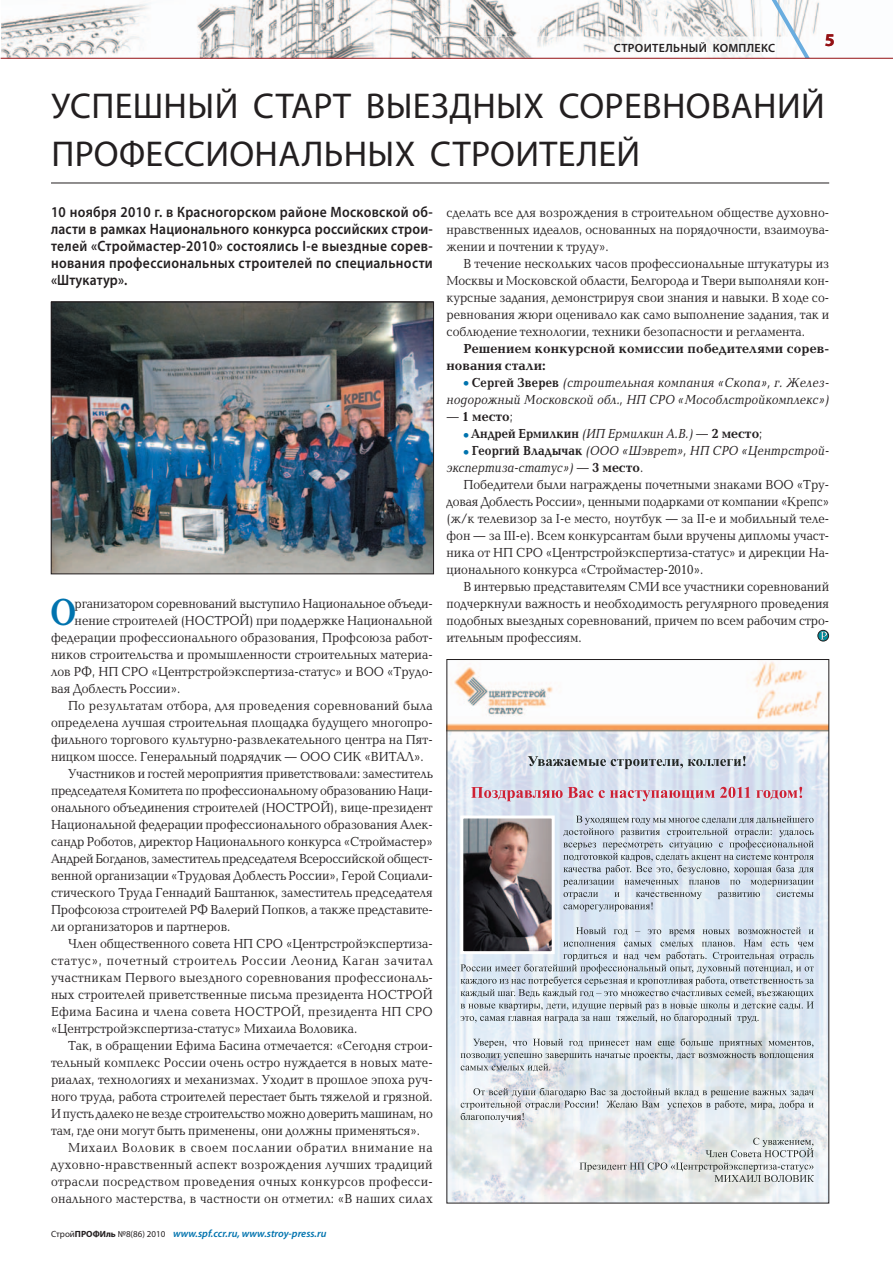
<style>
.page{position:relative;width:893px;height:1263px;background:#fff}
.page>*{position:absolute;margin:0;border:0;box-sizing:border-box;transform-origin:0 0}
.t1{font:700 38.85px "Baltica C";color:#0073ae;scale:.8 1}
.t2{font:36px/47.8px "Myriad Pro";letter-spacing:.01em;color:#231f20}
.t3{font:700 18px "Myriad Pro";color:#941114}
.t4{font:600 15px/17px "Myriad Pro";letter-spacing:.025em;color:#231f20;text-align:justify;scale:.91 1}
.t5{font:13.5px/17px "Baltica C";color:#231f20;text-align:justify;scale:.9 1}
.t6{font:13.5px "Baltica C";letter-spacing:.025em;color:#231f20;scale:.9 1}
.t7{font:italic 13.5px/17px "Baltica C";letter-spacing:.01em;color:#231f20;text-align:right;scale:.9 1}
.t8{font:13.5px "Baltica C";letter-spacing:-.02em;color:#231f20;scale:.9 1}
.t9{font:700 13.5px/17px "Baltica C";letter-spacing:.01em;color:#231f20}
.t10{font:13.5px "Baltica C";letter-spacing:.02em;color:#231f20;scale:.9 1}
.t11{font:13.5px "Baltica C";letter-spacing:.055em;color:#231f20;scale:.9 1}
.t12{font:13.5px "Baltica C";letter-spacing:.05em;color:#231f20;scale:.9 1}
.t13{font:700 13.5px "Baltica C";letter-spacing:.01em;color:#231f20;scale:.9 1}
.t14{font:600 12px "Myriad Pro";letter-spacing:.025em;color:#231f20}
.t15{font:italic 600 10.5px "Myriad Pro";color:#0073ae}
.s1{font-weight:400;font-style:normal;font-size:9px;color:#231f20}
.s2{font-weight:700;font-style:normal;font-size:9px;color:#231f20}
.s3{font-family:"Free Set C";font-weight:700;font-style:normal;color:#0073ae}
.s4{font-weight:700;font-style:normal}
.s5{font-weight:400}
.s6{font-family:"Free Set C";color:#0073ae}
.s7{font-weight:400;font-style:italic}
.s8{font-style:normal}
</style>
<div class="page">
<img style="left:1px;top:0;width:892px;height:58px">
<img style="left:434px;top:37px;width:328px;height:21px">
<svg style="left:762px;top:0;width:48px;height:58px"></svg>
<hr style="left:1px;top:58px;width:892px;height:1px;background:#941114">
<div style="left:818px;top:630px;width:11px;height:11px;background:#008f9e;border-radius:50%"></div>
<div style="left:818px;top:630px;width:11px;height:11px;border:1px solid #231f20;border-radius:50%"></div>
<svg style="left:821px;top:632px;width:6px;height:8px"></svg>
<hr style="left:51px;top:183px;width:778px;height:1px;background:#231f20">
<hr style="left:51px;top:301px;width:383px;height:1px;background:#231f20">
<img style="left:448px;top:661px;width:379px;height:540px">
<svg style="left:579px;top:1138px;width:235px;height:44px"></svg>
<svg style="left:461px;top:1088px;width:353px;height:34px"></svg>
<svg style="left:461px;top:1038px;width:353px;height:34px;background:#cad2d8"></svg>
<svg style="left:460px;top:952px;width:354px;height:71px;background:#c7d1da"></svg>
<svg style="left:563px;top:927px;width:251px;height:19px;background:#c5cfd8"></svg>
<svg style="left:563px;top:880px;width:251px;height:31px;background:#c8d2dc"></svg>
<svg style="left:563px;top:816px;width:251px;height:58px;background:#c1cbd6"></svg>
<svg style="left:471px;top:787px;width:331px;height:14px;background:#d6b0bf"></svg>
<svg style="left:528px;top:756px;width:217px;height:13px;background:#aeb6bf"></svg>
<img style="left:464px;top:819px;width:87px;height:131px">
<div style="left:460px;top:815px;width:95px;height:139px;border:3px solid #fff"></div>
<img style="left:53px;top:304px;width:379px;height:268px">
<div style="left:51px;top:302px;width:383px;height:272px;border:1px solid #231f20"></div>
<p class="t14" style="left:614px;top:44px;width:163px">СТРОИТЕЛЬНЫЙ КОМПЛЕКС</p>
<h3 class="t3" style="left:825px;top:34px;width:11px">5</h3>
<h2 class="t2" style="left:51px;top:85px;width:775px">УСПЕШНЫЙ СТАРТ ВЫЕЗДНЫХ СОРЕВНОВАНИЙ<br>ПРОФЕССИОНАЛЬНЫХ СТРОИТЕЛЕЙ</h2>
<p class="t4" style="left:51px;top:205px;width:421px">10 ноября 2010 г. в Красногорском районе Московской об&shy;ласти в рамках Национального конкурса российских строи&shy;телей «Строймастер-2010» состоялись I-е выездные сорев&shy;нования профессиональных строителей по специальности «Штукатур».</p>
<h1 class="t1" style="left:51px;top:599px;width:32px">О</h1>
<p class="t5" style="left:75px;top:597px;width:399px">рганизатором соревнований выступило Национальное объеди-</p>
<p class="t5" style="left:75px;top:614px;width:399px">нение строителей (НОСТРОЙ) при поддержке Национальной</p>
<p class="t5" style="left:51px;top:631px;width:426px">федерации профессионального образования, Профсоюза работ-</p>
<p class="t5" style="left:51px;top:648px;width:426px">ников строительства и промышленности строительных материа-</p>
<p class="t5" style="left:51px;top:665px;width:426px">лов РФ, НП СРО «Центрстройэкспертиза-статус» и ВОО «Трудо-</p>
<p class="t5" style="left:51px;top:682px;width:145px">вая Доблесть России».</p>
<p class="t6" style="left:68px;top:701px;width:407px">По результатам отбора, для проведения соревнований была</p>
<p class="t5" style="left:51px;top:716px;width:426px">определена лучшая строительная площадка будущего многопро-</p>
<p class="t5" style="left:51px;top:733px;width:426px">фильного торгового культурно-развлекательного центра на Пят-</p>
<p class="t5" style="left:51px;top:750px;width:416px">ницком шоссе. Генеральный подрядчик — ООО СИК «ВИТАЛ».</p>
<p class="t5" style="left:68px;top:767px;width:407px">Участников и гостей мероприятия приветствовали: заместитель</p>
<p class="t5" style="left:51px;top:784px;width:426px">председателя Комитета по профессиональному образованию Наци-</p>
<p class="t5" style="left:51px;top:801px;width:426px">онального объединения строителей (НОСТРОЙ), вице-президент</p>
<p class="t5" style="left:51px;top:818px;width:426px">Национальной федерации профессионального образования Алек-</p>
<p class="t5" style="left:51px;top:835px;width:426px">сандр Роботов, директор Национального конкурса «Строймастер»</p>
<p class="t8" style="left:51px;top:854px;width:426px">Андрей Богданов, заместитель председателя Всероссийской общест-</p>
<p class="t5" style="left:51px;top:869px;width:426px">венной организации «Трудовая Доблесть России», Герой Социали-</p>
<p class="t5" style="left:51px;top:886px;width:426px">стического Труда Геннадий Баштанюк, заместитель председателя</p>
<p class="t5" style="left:51px;top:903px;width:426px">Профсоюза строителей РФ Валерий Попков, а также представите-</p>
<p class="t5" style="left:51px;top:920px;width:201px">ли организаторов и партнеров.</p>
<p class="t5" style="left:68px;top:937px;width:407px">Член общественного совета НП СРО «Центрстройэкспертиза-</p>
<p class="t11" style="left:51px;top:956px;width:426px">статус», почетный строитель России Леонид Каган зачитал</p>
<p class="t6" style="left:51px;top:973px;width:426px">участникам Первого выездного соревнования профессиональ-</p>
<p class="t5" style="left:51px;top:988px;width:426px">ных строителей приветственные письма президента НОСТРОЙ</p>
<p class="t6" style="left:51px;top:1007px;width:426px">Ефима Басина и члена совета НОСТРОЙ, президента НП СРО</p>
<p class="t5" style="left:51px;top:1022px;width:342px">«Центрстройэкспертиза-статус» Михаила Воловика.</p>
<p class="t5" style="left:68px;top:1039px;width:407px">Так, в обращении Ефима Басина отмечается: «Сегодня строи-</p>
<p class="t5" style="left:51px;top:1056px;width:426px">тельный комплекс России очень остро нуждается в новых мате-</p>
<p class="t5" style="left:51px;top:1073px;width:426px">риалах, технологиях и механизмах. Уходит в прошлое эпоха руч-</p>
<p class="t5" style="left:51px;top:1090px;width:426px">ного труда, работа строителей перестает быть тяжелой и грязной.</p>
<p class="t8" style="left:51px;top:1109px;width:426px">И пусть далеко не везде строительство можно доверить машинам, но</p>
<p class="t5" style="left:51px;top:1124px;width:411px">там, где они могут быть применены, они должны применяться».</p>
<p class="t12" style="left:68px;top:1143px;width:407px">Михаил Воловик в своем послании обратил внимание на</p>
<p class="t6" style="left:51px;top:1160px;width:426px">духовно-нравственный аспект возрождения лучших традиций</p>
<p class="t6" style="left:51px;top:1177px;width:426px">отрасли посредством проведения очных конкурсов професси-</p>
<p class="t10" style="left:51px;top:1194px;width:426px">онального мастерства, в частности он отметил: «В наших силах</p>
<p class="t15" style="left:51px;top:1230px;width:277px"><span class="s1">Cтрой</span><span class="s2">ПРОФИль</span> <span class="s1">№8(86) 2010</span> www.spf.ccr.ru, www.stroy-press.ru</p>
<p class="t5" style="left:446px;top:205px;width:427px">сделать все для возрождения в строительном обществе духовно&shy;нравственных идеалов, основанных на порядочности, взаимоува&shy;жении и почтении к труду».</p>
<p class="t5" style="left:446px;top:256px;width:427px;text-indent:17px">В течение нескольких часов профессиональные штукатуры из Москвы и Московской области, Белгорода и Твери выполняли кон&shy;курсные задания, демонстрируя свои знания и навыки. В ходе со&shy;ревнования жюри оценивало как само выполнение задания, так и соблюдение технологии, техники безопасности и регламента.</p>
<p class="t9" style="left:446px;top:341px;width:384px;text-indent:17px">Решением конкурсной комиссии победителями сорев&shy;нования стали:</p>
<p class="t7" style="left:446px;top:375px;width:427px"><span class="s3">•</span> <span class="s4">Сергей Зверев</span> (строительная компания «Скопа», г. Желез&shy;нодорожный Московской обл., НП СРО «Мособлстройкомплекс»)</p>
<p class="t9" style="left:446px;top:409px;width:68px"><span class="s5">—</span> 1 место<span class="s5">;</span></p>
<p class="t13" style="left:463px;top:429px;width:334px"><span class="s6">•</span> Андрей Ермилкин <span class="s7">(ИП Ермилкин А.В.)</span> <span class="s5">—</span> 2 место<span class="s5">;</span></p>
<p class="t7" style="left:446px;top:443px;width:427px;text-align:left;text-indent:17px"><span class="s3">•</span> <span class="s4">Георгий Владычак</span> (ООО «Шэврет», НП СРО «Центрстрой&shy;экспертиза-статус») <span class="s8">—</span> <span class="s4">3 место</span><span class="s8">.</span></p>
<p class="t5" style="left:446px;top:477px;width:427px;text-indent:17px">Победители были награждены почетными знаками ВОО «Тру&shy;довая Доблесть России», ценными подарками от компании «Крепс» (ж/к телевизор за I-е место, ноутбук — за II-е и мобильный теле&shy;фон — за III-е). Всем конкурсантам были вручены дипломы участ&shy;ника от НП СРО «Центрстройэкспертиза-статус» и дирекции На&shy;ционального конкурса «Строймастер-2010».</p>
<p class="t5" style="left:446px;top:580px;width:427px;text-indent:17px">В интервью представителям СМИ все участники соревнований подчеркнули важность и необходимость регулярного проведения подобных выездных соревнований, причем по всем рабочим стро&shy;ительным профессиям.</p>
</div>
